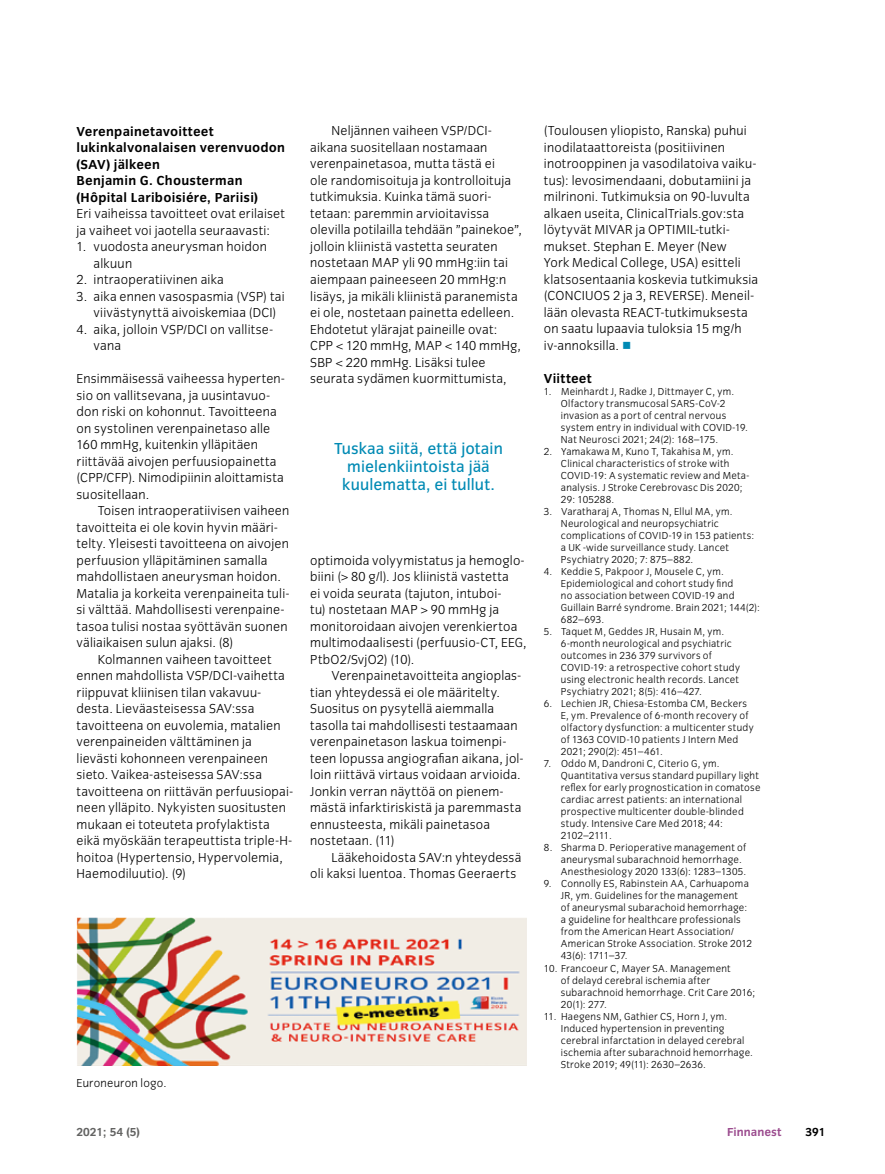
<style>
.page{position:relative;width:885px;height:1174px;background:#fff}
.page>*{position:absolute;margin:0;border:0;box-sizing:border-box;transform-origin:0 0}
.t1{font:16.5px/18px "Congress Sans";letter-spacing:.005em;color:#008ab4;text-align:center}
.t2{font:300 13.5px/16.5px "Congress Sans";letter-spacing:.015em;color:#000}
.t3{font:700 13.5px/16.5px "Congress Sans";letter-spacing:.015em;color:#000}
.t4{font:300 12px "Congress Sans";letter-spacing:.02em;color:#000}
.t5{font:700 12px "Congress Sans";color:#636362}
.t6{font:700 12px "Congress Sans";color:#9b4b8e}
.t7{font:700 12px "Congress Sans";color:#000}
.t8{font:300 10.5px/12px "Congress Sans";letter-spacing:.025em;color:#000}
.s1{color:#008ab4}
</style>
<div class="page">
<img style="left:77px;top:917px;width:450px;height:148px">
<p class="t3" style="left:77px;top:123px;width:210px">Verenpainetavoitteet lukinkalvonalaisen verenvuodon (SAV) jälkeen<br>Benjamin G. Chousterman (Hôpital Lariboisiére, Pariisi)</p>
<p class="t2" style="left:77px;top:205px;width:210px">Eri vaiheissa tavoitteet ovat erilaiset ja vaiheet voi jaotella seuraavasti:</p>
<p class="t2" style="left:94px;top:238px;width:175px;text-indent:-17px">1. vuodosta aneurysman hoidon alkuun</p>
<p class="t2" style="left:77px;top:271px;width:149px">2. intraoperatiivinen aika</p>
<p class="t2" style="left:94px;top:288px;width:192px;text-indent:-17px">3. aika ennen vasospasmia (VSP) tai viivästynyttä aivoiskemiaa (DCI)</p>
<p class="t2" style="left:94px;top:321px;width:181px;text-indent:-17px">4. aika, jolloin VSP/DCI on vallitse&shy;vana</p>
<p class="t2" style="left:77px;top:370px;width:210px">Ensimmäisessä vaiheessa hyperten&shy;sio on vallitsevana, ja uusintavuo&shy;don riski on kohonnut. Tavoitteena on systolinen verenpainetaso alle 160 mmHg, kuitenkin ylläpitäen riittävää aivojen perfuusiopainetta (CPP/CFP). Nimodipiinin aloittamista suositellaan.</p>
<p class="t2" style="left:77px;top:502px;width:214px;text-indent:21px">Toisen intraoperatiivisen vaiheen tavoitteita ei ole kovin hyvin määri&shy;telty. Yleisesti tavoitteena on aivojen perfuusion ylläpitäminen samalla mahdollistaen aneurysman hoidon.<br>Matalia ja korkeita verenpaineita tuli&shy;si välttää. Mahdollisesti verenpaine&shy;tasoa tulisi nostaa syöttävän suonen väliaikaisen sulun ajaksi. (8)</p>
<p class="t2" style="left:77px;top:651px;width:218px;text-indent:21px">Kolmannen vaiheen tavoitteet ennen mahdollista VSP/DCI-vaihetta riippuvat kliinisen tilan vakavuu&shy;desta. Lieväasteisessa SAV:ssa tavoitteena on euvolemia, matalien verenpaineiden välttäminen ja lievästi kohonneen verenpaineen sieto. Vaikea-asteisessa SAV:ssa tavoitteena on riittävän perfuusiopai&shy;neen ylläpito. Nykyisten suositusten mukaan ei toteuteta profylaktista eikä myöskään terapeuttista triple-H&shy;hoitoa (Hypertensio, Hypervolemia, Haemodiluutio). (9)</p>
<p class="t2" style="left:310px;top:123px;width:213px;text-indent:21px">Neljännen vaiheen VSP/DCI&shy;aikana suositellaan nostamaan verenpainetasoa, mutta tästä ei<br>ole randomisoituja ja kontrolloituja tutkimuksia. Kuinka tämä suori&shy;tetaan: paremmin arvioitavissa olevilla potilailla tehdään ”painekoe”, jolloin kliinistä vastetta seuraten nostetaan MAP yli 90 mmHg:iin tai aiempaan paineeseen 20 mmHg:n lisäys, ja mikäli kliinistä paranemista ei ole, nostetaan painetta edelleen.<br>Ehdotetut ylärajat paineille ovat:<br>CPP &lt; 120 mmHg, MAP &lt; 140 mmHg, SBP &lt; 220 mmHg. Lisäksi tulee seurata sydämen kuormittumista,</p>
<p class="t1" style="left:334px;top:439px;width:170px">Tuskaa siitä, että jotain mielenkiintoista jää kuulematta, ei tullut.</p>
<p class="t2" style="left:310px;top:552px;width:218px">optimoida volyymistatus ja hemoglo&shy;biini (&gt; 80 g/l). Jos kliinistä vastetta<br>ei voida seurata (tajuton, intuboi-<br>tu) nostetaan MAP &gt; 90 mmHg ja monitoroidaan aivojen verenkiertoa multimodaalisesti (perfuusio-CT, EEG, PtbO2/SvjO2) (10).</p>
<p class="t2" style="left:310px;top:667px;width:215px;text-indent:21px">Verenpainetavoitteita angioplas&shy;tian yhteydessä ei ole määritelty.<br>Suositus on pysytellä aiemmalla tasolla tai mahdollisesti testaamaan verenpainetason laskua toimenpi&shy;teen lopussa angiografian aikana, jol&shy;loin riittävä virtaus voidaan arvioida.<br>Jonkin verran näyttöä on pienem&shy;mästä infarktiriskistä ja paremmasta ennusteesta, mikäli painetasoa nostetaan. (11)</p>
<p class="t2" style="left:310px;top:849px;width:213px;text-indent:21px">Lääkehoidosta SAV:n yhteydessä oli kaksi luentoa. Thomas Geeraerts</p>
<p class="t4" style="left:77px;top:1076px;width:91px">Euroneuron logo.</p>
<p class="t2" style="left:544px;top:123px;width:216px">(Toulousen yliopisto, Ranska) puhui inodilataattoreista (positiivinen inotrooppinen ja vasodilatoiva vaiku&shy;tus): levosimendaani, dobutamiini ja milrinoni. Tutkimuksia on 90-luvulta alkaen useita, ClinicalTrials.gov:sta löytyvät MIVAR ja OPTIMIL-tutki&shy;mukset. Stephan E. Meyer (New<br>York Medical College, USA) esitteli klatsosentaania koskevia tutkimuksia (CONCIUOS 2 ja 3, REVERSE). Meneil&shy;lään olevasta REACT-tutkimuksesta on saatu lupaavia tuloksia 15 mg/h iv-annoksilla. <span class="s1">○</span></p>
<p class="t3" style="left:544px;top:370px;width:49px">Viitteet</p>
<p class="t8" style="left:561px;top:386px;width:189px;text-indent:-17px">1. Meinhardt J, Radke J, Dittmayer C, ym.<br>Olfactory transmucosal SARS-CoV-2 invasion as a port of central nervous system entry in individual with COVID-19.<br>Nat Neurosci 2021; 24(2): 168–175.</p>
<p class="t8" style="left:561px;top:446px;width:190px;text-indent:-17px">2. Yamakawa M, Kuno T, Takahisa M, ym.<br>Clinical characteristics of stroke with COVID-19: A systematic review and Meta&shy;analysis. J Stroke Cerebrovasc Dis 2020; 29: 105288.</p>
<p class="t8" style="left:561px;top:506px;width:195px;text-indent:-17px">3. Varatharaj A, Thomas N, Ellul MA, ym.<br>Neurological and neuropsychiatric complications of COVID-19 in 153 patients: a UK -wide surveillance study. Lancet Psychiatry 2020; 7: 875–882.</p>
<p class="t8" style="left:561px;top:566px;width:201px;text-indent:-17px">4. Keddie S, Pakpoor J, Mousele C, ym.<br>Epidemiological and cohort study find<br>no association between COVID-19 and Guillain Barré syndrome. Brain 2021; 144(2):<br>682–693.</p>
<p class="t8" style="left:561px;top:626px;width:181px;text-indent:-17px">5. Taquet M, Geddes JR, Husain M, ym.<br>6-month neurological and psychiatric outcomes in 236 379 survivors of COVID-19: a retrospective cohort study using electronic health records. Lancet Psychiatry 2021; 8(5): 416–427.</p>
<p class="t8" style="left:561px;top:698px;width:194px;text-indent:-17px">6. Lechien JR, Chiesa-Estomba CM, Beckers E, ym. Prevalence of 6-month recovery of olfactory dysfunction: a multicenter study of 1363 COVID-10 patients J Intern Med 2021; 290(2): 451–461.</p>
<p class="t8" style="left:561px;top:758px;width:201px;text-indent:-17px">7. Oddo M, Dandroni C, Citerio G, ym.<br>Quantitativa versus standard pupillary light reflex for early prognostication in comatose cardiac arrest patients: an international prospective multicenter double-blinded study. Intensive Care Med 2018; 44:<br>2102–2111.</p>
<p class="t8" style="left:561px;top:842px;width:187px;text-indent:-17px">8. Sharma D. Perioperative management of aneurysmal subarachnoid hemorrhage.<br>Anesthesiology 2020 133(6): 1283–1305.</p>
<p class="t8" style="left:561px;top:878px;width:193px;text-indent:-17px">9. Connolly ES, Rabinstein AA, Carhuapoma JR, ym. Guidelines for the management<br>of aneurysmal subarachoid hemorrhage: a guideline for healthcare professionals from the American Heart Association/ American Stroke Association. Stroke 2012<br>43(6): 1711–37.</p>
<p class="t8" style="left:561px;top:962px;width:196px;text-indent:-17px">10. Francoeur C, Mayer SA. Management<br>of delayd cerebral ischemia after subarachnoid hemorrhage. Crit Care 2016;<br>20(1): 277.</p>
<p class="t8" style="left:561px;top:1010px;width:193px;text-indent:-17px">11. Haegens NM, Gathier CS, Horn J, ym.<br>Induced hypertension in preventing cerebral infarctation in delayed cerebral ischemia after subarachnoid hemorrhage.<br>Stroke 2019; 49(11): 2630–2636.</p>
<p class="t5" style="left:77px;top:1125px;width:65px">2021; 54 (5)</p>
<p class="t6" style="left:727px;top:1125px;width:56px">Finnanest</p>
<p class="t7" style="left:805px;top:1125px;width:22px">391</p>
</div>
